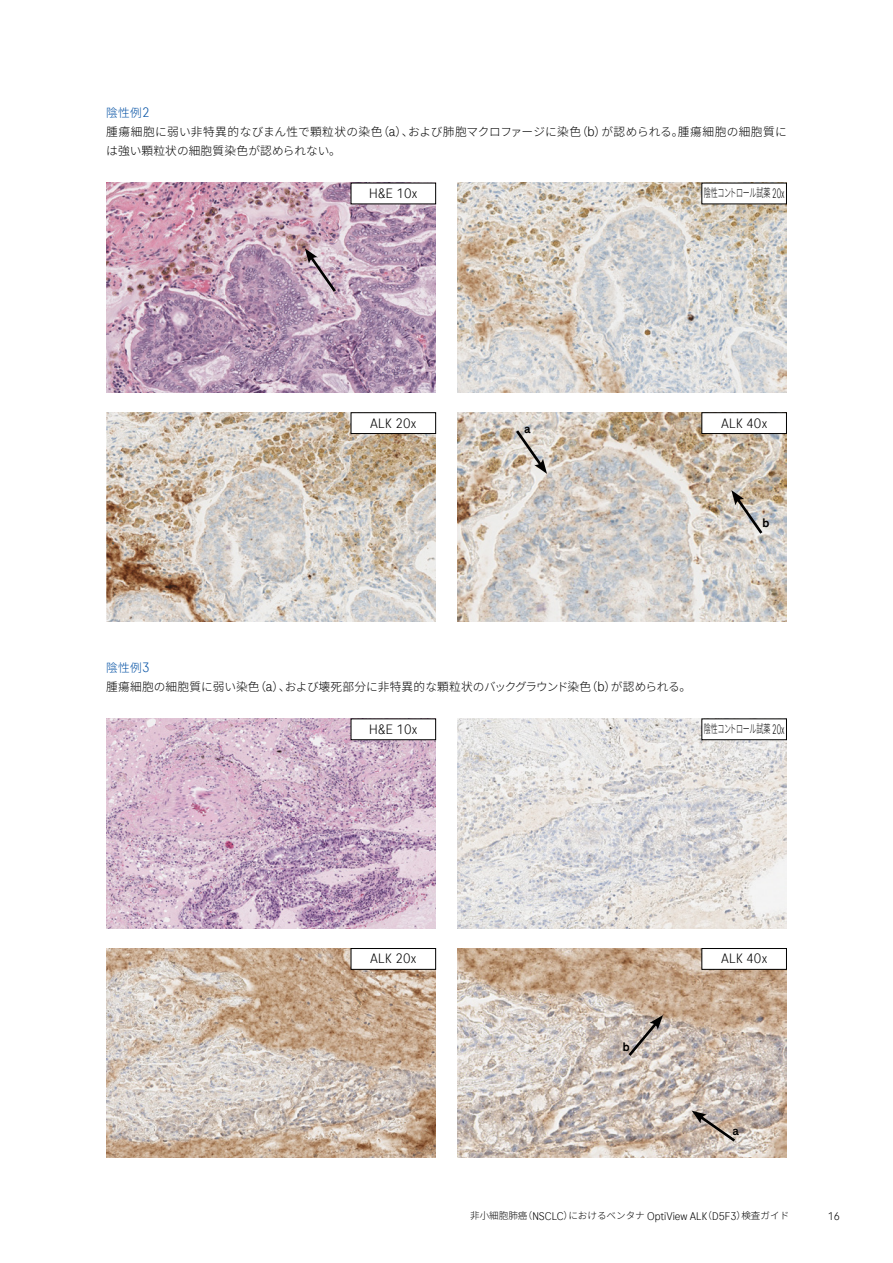
<style>
.page{position:relative;width:893px;height:1263px;background:#fff}
.page>*{position:absolute;margin:0;border:0;box-sizing:border-box;transform-origin:0 0}
.t1{font:300 13.5px "Roche Sans";letter-spacing:.015em;color:#000}
.t2{font:500 12.15px "Roche Sans";color:#000}
.t3{font:300 11.7px/19.2px "Noto Sans JP";letter-spacing:.01em;color:#000}
.t4{font:300 11.7px "Noto Sans JP";letter-spacing:-.05em;color:#000;scale:.6 1}
.t5{font:300 9.6px "Noto Sans JP";color:#000}
.s1{color:#004fa3}
.s2{font-family:"Roche Sans";font-size:13.5px;color:#004fa3}
.s3{font-family:"Roche Sans";font-size:13.5px}
.s4{font-family:"Roche Sans";font-size:10.95px}
</style>
<div class="page">
<img style="left:106px;top:412px;width:330px;height:210px">
<div style="left:351px;top:413px;width:85px;height:20px;background:#fff"></div>
<div style="left:351px;top:412px;width:85px;height:22px;border:1px solid #000"></div>
<img style="left:457px;top:183px;width:330px;height:209px">
<div style="left:702px;top:183px;width:84px;height:21px;background:#fff"></div>
<img style="left:106px;top:183px;width:330px;height:209px">
<div style="left:351px;top:183px;width:85px;height:21px;background:#fff"></div>
<svg style="left:305px;top:248px;width:31px;height:44px"></svg>
<img style="left:457px;top:412px;width:330px;height:210px">
<div style="left:702px;top:413px;width:84px;height:20px;background:#fff"></div>
<div style="left:702px;top:412px;width:85px;height:22px;border:1px solid #000"></div>
<svg style="left:516px;top:430px;width:31px;height:44px"></svg>
<svg style="left:731px;top:490px;width:31px;height:44px"></svg>
<img style="left:106px;top:719px;width:330px;height:209px">
<div style="left:351px;top:719px;width:85px;height:21px;background:#fff"></div>
<div style="left:351px;top:719px;width:85px;height:21px;border:1px solid #000"></div>
<img style="left:106px;top:948px;width:330px;height:210px">
<div style="left:351px;top:948px;width:85px;height:21px;background:#fff"></div>
<div style="left:351px;top:948px;width:85px;height:21px;border:1px solid #000"></div>
<img style="left:457px;top:719px;width:330px;height:209px">
<div style="left:702px;top:719px;width:84px;height:21px;background:#fff"></div>
<div style="left:702px;top:719px;width:85px;height:21px;border:1px solid #000"></div>
<img style="left:457px;top:948px;width:330px;height:210px">
<div style="left:702px;top:948px;width:84px;height:21px;background:#fff"></div>
<div style="left:702px;top:948px;width:85px;height:21px;border:1px solid #000"></div>
<svg style="left:628px;top:1015px;width:35px;height:41px"></svg>
<svg style="left:692px;top:1110px;width:43px;height:31px"></svg>
<p class="t3" style="left:106px;top:103px;width:682px"><span class="s1">陰性例</span><span class="s2">2<br></span>腫瘍細胞に弱い非特異的なびまん性で顆粒状の染色（<span class="s3">a</span>）、および肺胞マクロファージに染色（<span class="s3">b</span>）が認められる。腫瘍細胞の細胞質には強い顆粒状の細胞質染色が認められない。</p>
<p class="t1" style="left:369px;top:185px;width:50px">H&amp;E 10x</p>
<p class="t4" style="left:704px;top:186px;width:136px">陰性コントロール試薬 <span class="s3">20x</span></p>
<p class="t1" style="left:370px;top:415px;width:48px">ALK 20x</p>
<p class="t2" style="left:524px;top:421px;width:8px">a</p>
<p class="t1" style="left:721px;top:415px;width:48px">ALK 40x</p>
<p class="t2" style="left:762px;top:515px;width:9px">b</p>
<p class="t3" style="left:106px;top:658px;width:586px"><span class="s1">陰性例</span><span class="s2">3<br></span>腫瘍細胞の細胞質に弱い染色（<span class="s3">a</span>）、および壊死部分に非特異的な顆粒状のバックグラウンド染色（<span class="s3">b</span>）が認められる。</p>
<p class="t1" style="left:369px;top:721px;width:50px">H&amp;E 10x</p>
<p class="t4" style="left:704px;top:722px;width:136px">陰性コントロール試薬 <span class="s3">20x</span></p>
<p class="t1" style="left:370px;top:950px;width:48px">ALK 20x</p>
<p class="t2" style="left:623px;top:1039px;width:9px">b</p>
<p class="t1" style="left:721px;top:950px;width:48px">ALK 40x</p>
<p class="t2" style="left:732px;top:1123px;width:8px">a</p>
<p class="t5" style="left:470px;top:1210px;width:371px">非小細胞肺癌（<span class="s4">NSCLC</span>）におけるベンタナ <span class="s4">OptiView ALK</span>（<span class="s4">D5F3</span>）検査ガイド　　　　<span class="s4">16</span></p>
</div>
